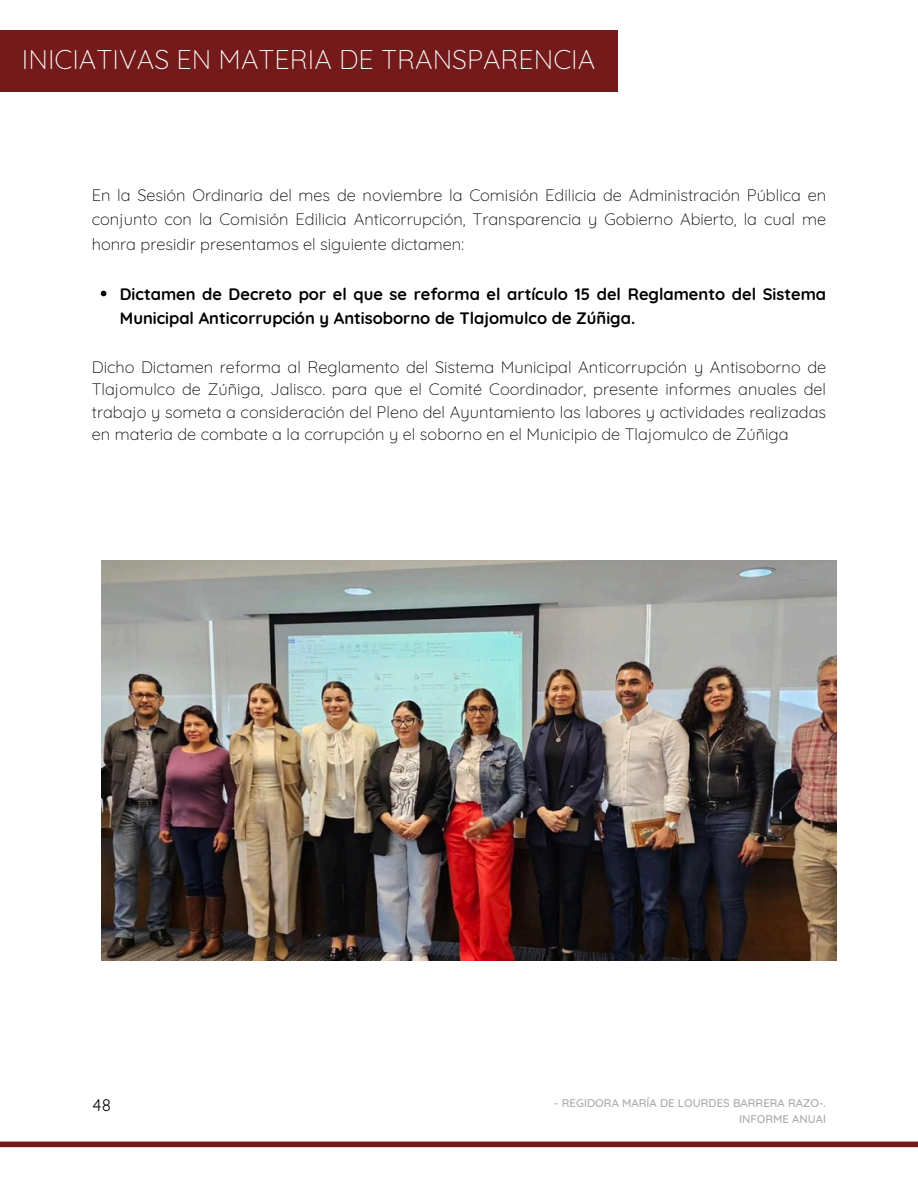
<style>
.page{position:relative;width:918px;height:1188px;background:#fff}
.page>*{position:absolute;margin:0;border:0;box-sizing:border-box;transform-origin:0 0}
.t1{font:300 27px "Quicksand";color:#fff}
.t2{font:300 16.5px/22.5px "Quicksand";color:#000;text-align:justify}
.t3{font:700 16.5px/24.8px "Quicksand";color:#000}
.t4{font:16.5px "Quicksand";color:#000}
.t5{font:500 11.4px "Quicksand";color:#ababab}
</style>
<div class="page">
<div style="left:0;top:1142px;width:918px;height:5px;background:#741a1a"></div>
<div style="left:0;top:30px;width:617px;height:62px;background:#741a1a"></div>
<img style="left:102px;top:560px;width:735px;height:401px">
<svg style="left:101px;top:291px;width:5px;height:5px"></svg>
<h2 class="t1" style="left:22px;top:42px;width:575px">INICIATIVAS EN MATERIA DE TRANSPARENCIA</h2>
<p class="t2" style="left:92px;top:182px;width:736px;line-height:24.8px">En la Sesión Ordinaria del mes de noviembre la Comisión Edilicia de Administración Pública en conjunto con la Comisión Edilicia Anticorrupción, Transparencia y Gobierno Abierto, la cual me honra presidir presentamos el siguiente dictamen:</p>
<p class="t3" style="left:120px;top:281px;width:708px">Dictamen de Decreto por el que se reforma el artículo 15 del Reglamento del Sistema<br>Municipal Anticorrupción y Antisoborno de Tlajomulco de Zúñiga.</p>
<p class="t2" style="left:92px;top:355px;width:736px">Dicho Dictamen reforma al Reglamento del Sistema Municipal Anticorrupción y Antisoborno de Tlajomulco de Zúñiga, Jalisco. para que el Comité Coordinador, presente informes anuales del trabajo y someta a consideración del Pleno del Ayuntamiento las labores y actividades realizadas en materia de combate a la corrupción y el soborno en el Municipio de Tlajomulco de Zúñiga</p>
<p class="t4" style="left:93px;top:1095px;width:20px">48</p>
<h2 class="t5" style="left:554px;top:1095px;width:273px">- REGIDORA MARÍA DE LOURDES BARRERA RAZO-.</h2>
<p class="t5" style="left:739px;top:1111px;width:89px">INFORME ANUAl</p>
</div>
